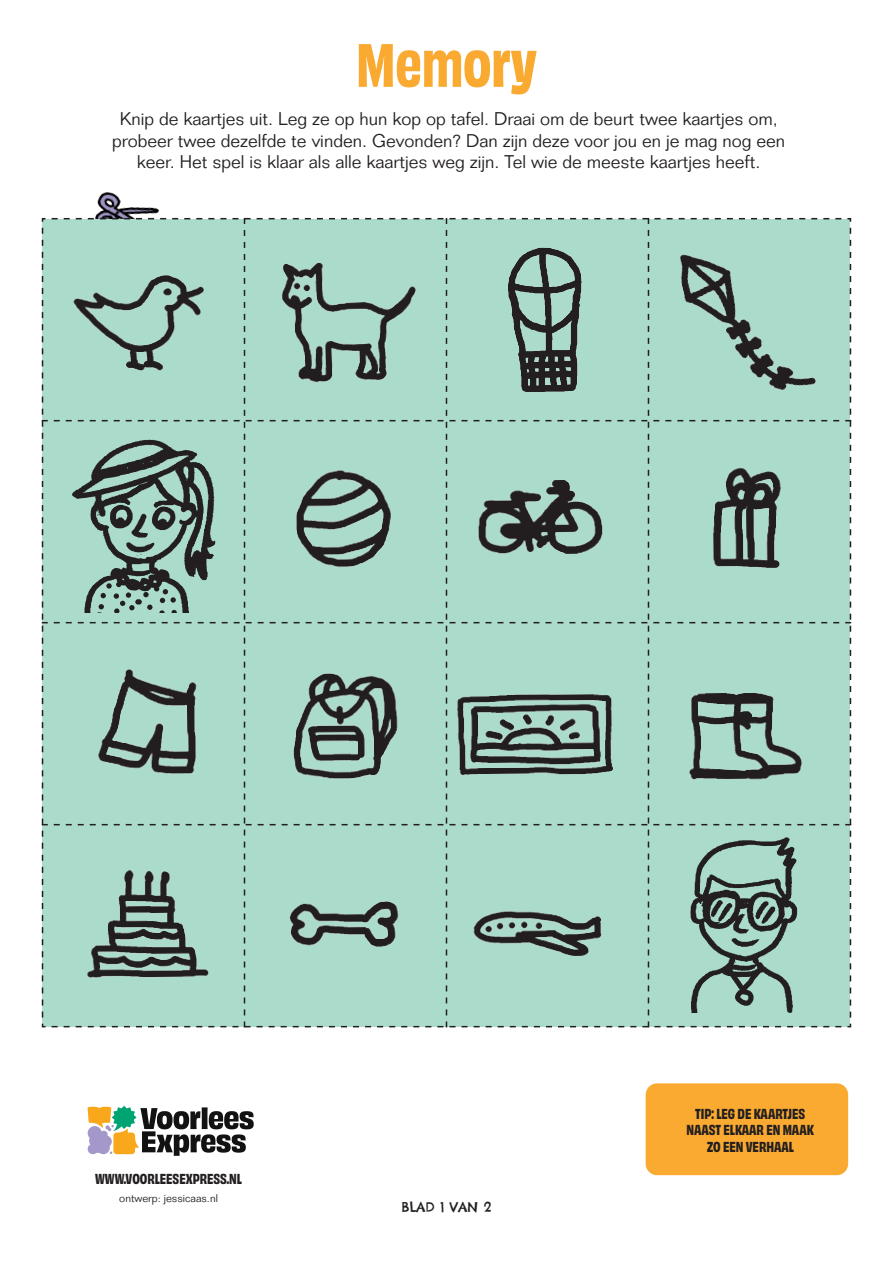
<style>
.page{position:relative;width:893px;height:1263px;background:#fff}
.page>*{position:absolute;margin:0;border:0;box-sizing:border-box;transform-origin:0 0}
.t1{font:700 57px "Obviously Narw";color:#faaa31}
.t2{font:300 18px/21.6px "Folio Std";color:#231f20;text-align:center}
.t3{font:700 13.5px/16.5px "Obviously Narw";color:#231f20;text-align:center}
.t4{font:13.5px "Chelsea Market";color:#231f20}
.t5{font:300 10.95px "Folio Std";color:#231f20}
</style>
<div class="page">
<img style="left:95px;top:192px;width:64px;height:25px">
<div style="left:646px;top:1083px;width:202px;height:92px;background:#faaa31;border-radius:11px"></div>
<div style="left:42px;top:218px;width:809px;height:809px;background:#abdbca"></div>
<img style="left:668px;top:239px;width:161px;height:161px">
<img style="left:668px;top:438px;width:161px;height:161px">
<img style="left:668px;top:648px;width:161px;height:162px">
<img style="left:464px;top:438px;width:161px;height:161px">
<img style="left:457px;top:648px;width:161px;height:162px">
<img style="left:266px;top:239px;width:161px;height:161px">
<img style="left:266px;top:438px;width:161px;height:161px">
<img style="left:266px;top:648px;width:161px;height:162px">
<img style="left:464px;top:847px;width:161px;height:161px">
<img style="left:58px;top:239px;width:161px;height:161px">
<img style="left:266px;top:847px;width:161px;height:161px">
<img style="left:68px;top:648px;width:161px;height:162px">
<img style="left:68px;top:847px;width:161px;height:161px">
<img style="left:53px;top:414px;width:167px;height:198px">
<img style="left:684px;top:829px;width:131px;height:183px">
<img style="left:473px;top:231px;width:148px;height:177px">
<svg style="left:87px;top:1105px;width:167px;height:51px"></svg>
<h1 class="t1" style="left:356px;top:22px;width:182px">Memory</h1>
<p class="t2" style="left:112px;top:108px;width:674px">Knip de kaartjes uit. Leg ze op hun kop op tafel. Draai om de beurt twee kaartjes om, probeer twee dezelfde te vinden. Gevonden? Dan zijn deze voor jou en je mag nog een keer. Het spel is klaar als alle kaartjes weg zijn. Tel wie de meeste kaartjes heeft.</p>
<p class="t3" style="left:95px;top:1169px;width:148px">WWW.VOORLEESEXPRESS.NL</p>
<p class="t5" style="left:119px;top:1192px;width:100px">ontwerp: jessicaas.nl</p>
<p class="t4" style="left:402px;top:1199px;width:91px">BLAD 1 VAN 2</p>
<p class="t3" style="left:686px;top:1104px;width:129px">TIP: LEG DE KAARTJES<br>NAAST ELKAAR EN MAAK<br>ZO EEN VERHAAL</p>
</div>
